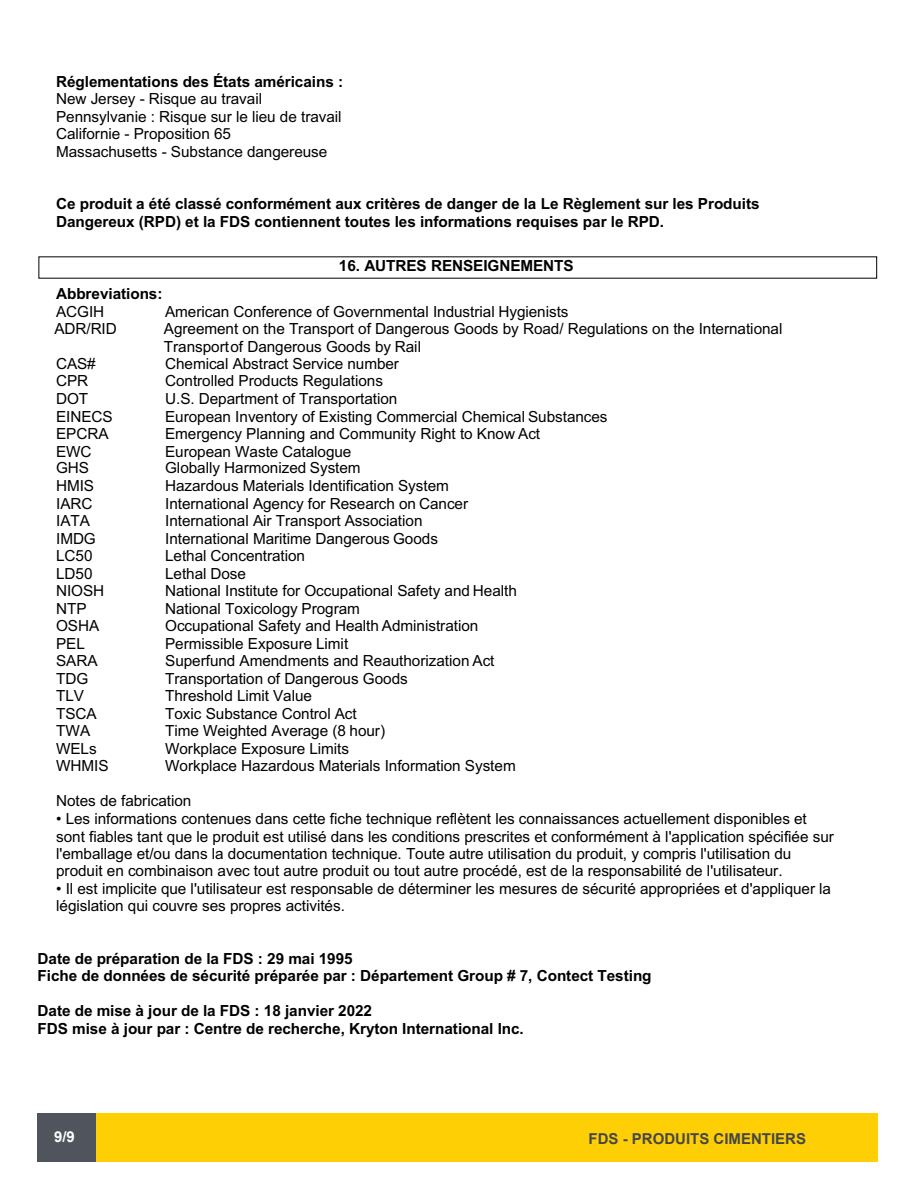
<style>
.page{position:relative;width:918px;height:1188px;background:#fff}
.page>*{position:absolute;margin:0;border:0;box-sizing:border-box;transform-origin:0 0}
.t1{font:15.3px/17.5px "Arial";letter-spacing:-.005em;color:#000}
.t2{font:700 15.3px/17.5px "Arial";letter-spacing:-.005em;color:#000}
.t3{font:700 15px "Arial";color:#454647}
.t4{font:700 15px "Arial";color:#fff}
.s1{font-weight:700}
.s2{font-weight:400}
</style>
<div class="page">
<div style="left:38px;top:1113px;width:839px;height:48px;background:#ffcf06"></div>
<div style="left:38px;top:1113px;width:58px;height:48px;background:#4f545d"></div>
<p class="t1" style="left:56px;top:73px;width:289px"><span class="s1">Réglementations des États américains :<br></span>New Jersey - Risque au travail Pennsylvanie : Risque sur le lieu de travail Californie - Proposition 65<br>Massachusetts - Substance dangereuse</p>
<p class="t2" style="left:56px;top:195px;width:705px">Ce produit a été classé conformément aux critères de danger de la Le Règlement sur les Produits<br>Dangereux (RPD) et la FDS contiennent toutes les informations requises par le RPD.</p>
<p class="t2" style="left:339px;top:257px;width:236px">16. AUTRES RENSEIGNEMENTS</p>
<p class="t2" style="left:56px;top:285px;width:108px">Abbreviations:<br><span class="s2">ACGIH</span></p>
<p class="t1" style="left:165px;top:302px;width:405px">American Conference of Governmental Industrial Hygienists</p>
<p class="t1" style="left:54px;top:320px;width:64px">ADR/RID</p>
<p class="t1" style="left:164px;top:320px;width:620px">Agreement on the Transport of Dangerous Goods by Road/ Regulations on the International<br>Transportof Dangerous Goods by Rail</p>
<p class="t1" style="left:56px;top:355px;width:41px">CAS#</p>
<p class="t1" style="left:165px;top:355px;width:235px">Chemical Abstract Service number</p>
<p class="t1" style="left:56px;top:372px;width:34px">CPR</p>
<p class="t1" style="left:165px;top:372px;width:219px">Controlled Products Regulations</p>
<p class="t1" style="left:56px;top:390px;width:34px">DOT</p>
<p class="t1" style="left:165px;top:390px;width:234px">U.S. Department of Transportation</p>
<p class="t1" style="left:56px;top:407px;width:58px">EINECS</p>
<p class="t1" style="left:165px;top:407px;width:444px">European Inventory of Existing Commercial Chemical Substances</p>
<p class="t1" style="left:56px;top:425px;width:54px">EPCRA</p>
<p class="t1" style="left:165px;top:425px;width:377px">Emergency Planning and Community Right to Know Act</p>
<p class="t1" style="left:56px;top:442px;width:37px">EWC</p>
<p class="t1" style="left:165px;top:442px;width:188px">European Waste Catalogue</p>
<p class="t1" style="left:56px;top:459px;width:35px">GHS</p>
<p class="t1" style="left:165px;top:459px;width:197px">Globally Harmonized System</p>
<p class="t1" style="left:56px;top:477px;width:40px">HMIS</p>
<p class="t1" style="left:165px;top:477px;width:285px">Hazardous Materials Identification System</p>
<p class="t1" style="left:56px;top:495px;width:38px">IARC</p>
<p class="t1" style="left:165px;top:495px;width:304px">International Agency for Research on Cancer</p>
<p class="t1" style="left:56px;top:512px;width:35px">IATA</p>
<p class="t1" style="left:165px;top:512px;width:259px">International Air Transport Association</p>
<p class="t1" style="left:56px;top:530px;width:41px">IMDG</p>
<p class="t1" style="left:165px;top:530px;width:274px">International Maritime Dangerous Goods</p>
<p class="t1" style="left:56px;top:547px;width:38px">LC50</p>
<p class="t1" style="left:165px;top:547px;width:142px">Lethal Concentration</p>
<p class="t1" style="left:56px;top:564px;width:38px">LD50</p>
<p class="t1" style="left:165px;top:564px;width:82px">Lethal Dose</p>
<p class="t1" style="left:56px;top:582px;width:50px">NIOSH</p>
<p class="t1" style="left:165px;top:582px;width:353px">National Institute for Occupational Safety and Health</p>
<p class="t1" style="left:56px;top:600px;width:32px">NTP</p>
<p class="t1" style="left:165px;top:600px;width:196px">National Toxicology Program</p>
<p class="t1" style="left:56px;top:617px;width:45px">OSHA</p>
<p class="t1" style="left:165px;top:617px;width:315px">Occupational Safety and Health Administration</p>
<p class="t1" style="left:56px;top:635px;width:30px">PEL</p>
<p class="t1" style="left:165px;top:635px;width:185px">Permissible Exposure Limit</p>
<p class="t1" style="left:56px;top:652px;width:43px">SARA</p>
<p class="t1" style="left:165px;top:652px;width:331px">Superfund Amendments and Reauthorization Act</p>
<p class="t1" style="left:56px;top:670px;width:34px">TDG</p>
<p class="t1" style="left:165px;top:670px;width:244px">Transportation of Dangerous Goods</p>
<p class="t1" style="left:56px;top:687px;width:29px">TLV</p>
<p class="t1" style="left:165px;top:687px;width:148px">Threshold Limit Value</p>
<p class="t1" style="left:56px;top:705px;width:42px">TSCA</p>
<p class="t1" style="left:165px;top:705px;width:193px">Toxic Substance Control Act</p>
<p class="t1" style="left:56px;top:722px;width:36px">TWA</p>
<p class="t1" style="left:165px;top:722px;width:221px">Time Weighted Average (8 hour)</p>
<p class="t1" style="left:56px;top:740px;width:42px">WELs</p>
<p class="t1" style="left:165px;top:740px;width:185px">Workplace Exposure Limits</p>
<p class="t1" style="left:56px;top:757px;width:54px">WHMIS</p>
<p class="t1" style="left:165px;top:757px;width:352px">Workplace Hazardous Materials Information System</p>
<p class="t1" style="left:56px;top:792px;width:137px">Notes de fabrication</p>
<p class="t1" style="left:56px;top:810px;width:779px">• Les informations contenues dans cette fiche technique reflètent les connaissances actuellement disponibles et sont fiables tant que le produit est utilisé dans les conditions prescrites et conformément à l'application spécifiée sur l'emballage et/ou dans la documentation technique. Toute autre utilisation du produit, y compris l'utilisation du produit en combinaison avec tout autre produit ou tout autre procédé, est de la responsabilité de l'utilisateur.</p>
<p class="t1" style="left:56px;top:879px;width:776px">• Il est implicite que l'utilisateur est responsable de déterminer les mesures de sécurité appropriées et d'appliquer la législation qui couvre ses propres activités.</p>
<p class="t2" style="left:38px;top:950px;width:616px">Date de préparation de la FDS : 29 mai 1995<br>Fiche de données de sécurité préparée par : Département Group # 7, Contect Testing</p>
<p class="t2" style="left:38px;top:1002px;width:488px">Date de mise à jour de la FDS : 18 janvier 2022<br>FDS mise à jour par : Centre de recherche, Kryton International Inc.</p>
<p class="t4" style="left:54px;top:1127px;width:22px">9/9</p>
<p class="t3" style="left:589px;top:1129px;width:219px">FDS - PRODUITS CIMENTIERS</p>
</div>
